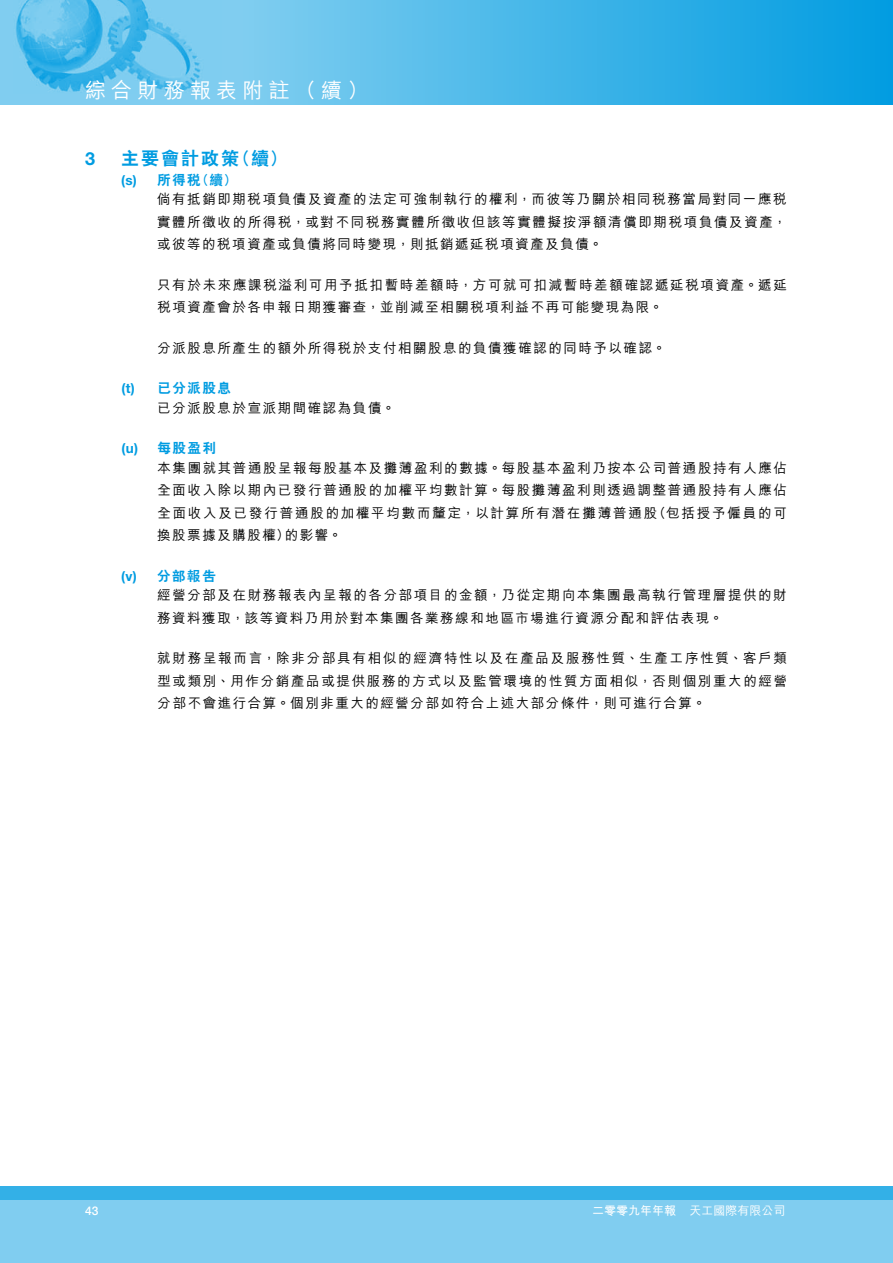
<style>
.page{position:relative;width:893px;height:1263px;background:#fff}
.page>*{position:absolute;margin:0;border:0;box-sizing:border-box;transform-origin:0 0}
.t1{font:500 21px "M Hei HK";letter-spacing:.25em;color:#fff}
.t2{font:800 18px "C Hei 2 HK";letter-spacing:.115em;color:#009ce1}
.t3{font:700 18px "Helvetica Neue LT Std";color:#009ce1}
.t4{font:500 13.5px/22.5px "M Hei HK";letter-spacing:.12em;color:#000}
.t5{font:800 13.5px "C Hei 2 HK";letter-spacing:.115em;color:#009ce1}
.t6{font:700 13.5px "Helvetica Neue LT Std";color:#009ce1}
.t7{font:500 12px "M Hei HK";color:#fff}
.t8{font:700 12px "M Hei HK";color:#fff}
.t9{font:500 12px "Helvetica Neue LT Std";color:#fff}
</style>
<div class="page">
<div style="left:0;top:1196px;width:893px;height:67px;background:#80cdf0"></div>
<div style="left:0;top:1186px;width:893px;height:14px;background:#33b0e7"></div>
<div style="left:0;top:0;width:893px;height:105px;background:linear-gradient(to right,#99d7f3,#0aa0e2)"></div>
<img style="left:14px;top:0;width:207px;height:94px">
<h1 class="t1" style="left:85px;top:75px;width:285px">綜合財務報表附註（續(</h1>
<h2 class="t3" style="left:85px;top:147px;width:12px">3</h2>
<h2 class="t2" style="left:121px;top:146px;width:120px">主要會計政策</h2>
<h2 class="t2" style="left:233px;top:146px;width:56px">（續(</h2>
<p class="t6" style="left:121px;top:172px;width:17px">)s(</p>
<p class="t6" style="left:121px;top:380px;width:15px">)t(</p>
<p class="t6" style="left:121px;top:440px;width:18px">u( )</p>
<p class="t6" style="left:121px;top:568px;width:17px">)v(</p>
<p class="t5" style="left:157px;top:171px;width:45px">所得稅</p>
<p class="t5" style="left:196px;top:171px;width:42px">（續(</p>
<p class="t4" style="left:157px;top:187px;width:631px;text-align:justify">倘有抵銷即期稅項負債及資產的法定可強制執行的權利，而彼等乃關於相同稅務當局對同一應稅實體所徵收的所得稅，或對不同稅務實體所徵收但該等實體擬按淨額清償即期稅項負債及資產，或彼等的稅項資產或負債將同時變現，則抵銷遞延稅項資產及負債。</p>
<p class="t4" style="left:157px;top:273px;width:631px">只有於未來應課稅溢利可用予抵扣暫時差額時，方可就可扣減暫時差額確認遞延稅項資產。遞延稅項資產會於各申報日期獲審查，並削減至相關稅項利益不再可能變現為限。</p>
<p class="t4" style="left:157px;top:336px;width:510px">分派股息所產生的額外所得稅於支付相關股息的負債獲確認的同時予以確認。</p>
<p class="t5" style="left:157px;top:379px;width:75px">已分派股息</p>
<p class="t4" style="left:157px;top:396px;width:239px">已分派股息於宣派期間確認為負債。</p>
<p class="t5" style="left:157px;top:439px;width:60px">每股盈利</p>
<p class="t4" style="left:157px;top:456px;width:631px;text-align:right">本集團就其普通股呈報每股基本及攤薄盈利的數據。每股基本盈利乃按本公司普通股持有人應佔全面收入除以期內已發行普通股的加權平均數計算。每股攤薄盈利則透過調整普通股持有人應佔（包括授予僱員的可</p>
<p class="t4" style="left:285px;top:501px;width:374px;text-indent:-127px">全面收入及已發行普通股的加權平均數而釐定，以計算所有潛在攤薄普通股的影響。</p>
<p class="t4" style="left:157px;top:523px;width:134px">換股票據及購股權）</p>
<p class="t5" style="left:157px;top:567px;width:60px">分部報告</p>
<p class="t4" style="left:157px;top:583px;width:631px">經營分部及在財務報表內呈報的各分部項目的金額，乃從定期向本集團最高執行管理層提供的財務資料獲取，該等資料乃用於對本集團各業務線和地區市場進行資源分配和評估表現。</p>
<p class="t4" style="left:157px;top:646px;width:631px;text-align:justify">就財務呈報而言，除非分部具有相似的經濟特性以及在產品及服務性質、生產工序性質、客戶類型或類別、用作分銷產品或提供服務的方式以及監管環境的性質方面相似，否則個別重大的經營分部不會進行合算。個別非重大的經營分部如符合上述大部分條件，則可進行合算。</p>
<p class="t9" style="left:85px;top:1204px;width:15px">43</p>
<p class="t8" style="left:592px;top:1202px;width:85px">二零零九年年報</p>
<p class="t7" style="left:690px;top:1202px;width:97px">天工國際有限公司</p>
</div>
